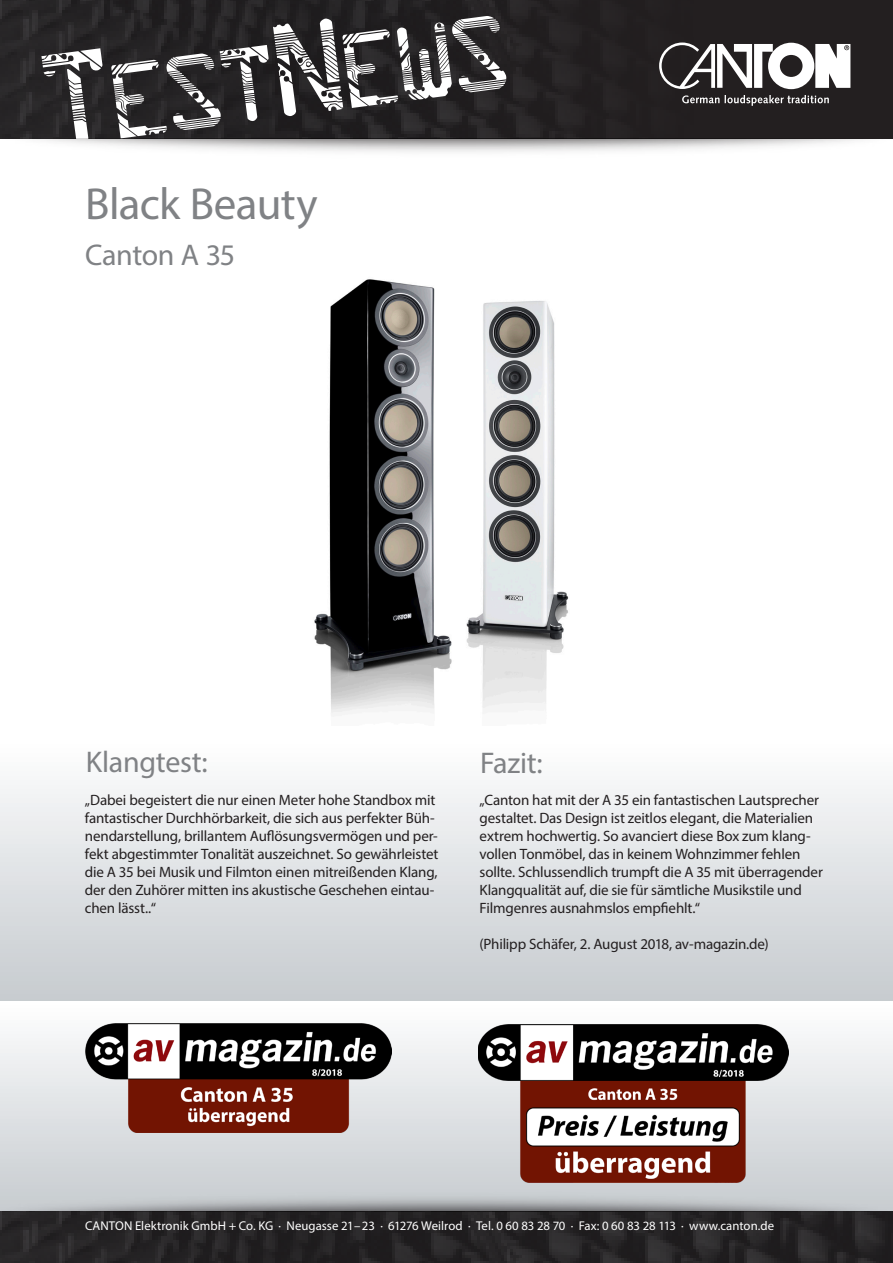
<style>
.page{position:relative;width:893px;height:1263px;background:#fff}
.page>*{position:absolute;margin:0;border:0;box-sizing:border-box;transform-origin:0 0}
.t1{font:45px "Myriad Pro";letter-spacing:-.015em;color:#808285}
.t2{font:30px "Myriad Pro";letter-spacing:-.01em;color:#808285}
.t3{font:15px/18px "Myriad Pro";letter-spacing:-.01em;color:#231f20}
.t4{font:12.75px "Myriad Pro";color:#fff}
</style>
<div class="page">
<div style="left:0;top:739px;width:893px;height:261px;background:linear-gradient(to bottom,#fefeff,#c6cbcf)"></div>
<svg style="left:0;top:1023px;width:893px;height:162px"></svg>
<img style="left:85px;top:1024px;width:307px;height:108px">
<img style="left:478px;top:1025px;width:310px;height:157px">
<img style="left:314px;top:279px;width:255px;height:438px">
<img style="left:0;top:0;width:893px;height:152px">
<svg style="left:659px;top:43px;width:191px;height:46px"></svg>
<svg style="left:682px;top:95px;width:147px;height:11px;background:#5a5758"></svg>
<svg style="left:41px;top:16px;width:465px;height:122px;background:#4b4a4b"></svg>
<img style="left:0;top:1185px;width:893px;height:78px">
<p class="t1" style="left:85px;top:176px;width:234px">Black Beauty</p>
<p class="t2" style="left:85px;top:236px;width:152px">Canton A 35</p>
<p class="t2" style="left:86px;top:744px;width:123px">Klangtest:</p>
<p class="t3" style="left:85px;top:790px;width:355px">„Dabei begeistert die nur einen Meter hohe Standbox mit fantastischer Durchhörbarkeit, die sich aus perfekter Büh&shy;nendarstellung, brillantem Auflösungsvermögen und per&shy;fekt abgestimmter Tonalität auszeichnet. So gewährleistet die A 35 bei Musik und Filmton einen mitreißenden Klang, der den Zuhörer mitten ins akustische Geschehen eintau&shy;chen lässt..“</p>
<p class="t2" style="left:480px;top:744px;width:64px">Fazit:</p>
<p class="t3" style="left:480px;top:790px;width:345px">„Canton hat mit der A 35 ein fantastischen Lautsprecher gestaltet. Das Design ist zeitlos elegant, die Materialien extrem hochwertig. So avanciert diese Box zum klang&shy;vollen Tonmöbel, das in keinem Wohnzimmer fehlen sollte. Schlussendlich trumpft die A 35 mit überragender Klangqualität auf, die sie für sämtliche Musikstile und Filmgenres ausnahmslos empfiehlt.“</p>
<p class="t3" style="left:480px;top:934px;width:291px">(Philipp Schäfer, 2. August 2018, av-magazin.de)</p>
<p class="t4" style="left:85px;top:1218px;width:691px">CANTON Elektronik GmbH + Co. KG · Neugasse 21–23 · 61276 Weilrod · Tel. 0 60 83 28 70 · Fax: 0 60 83 28 113 · www.canton.de</p>
</div>
